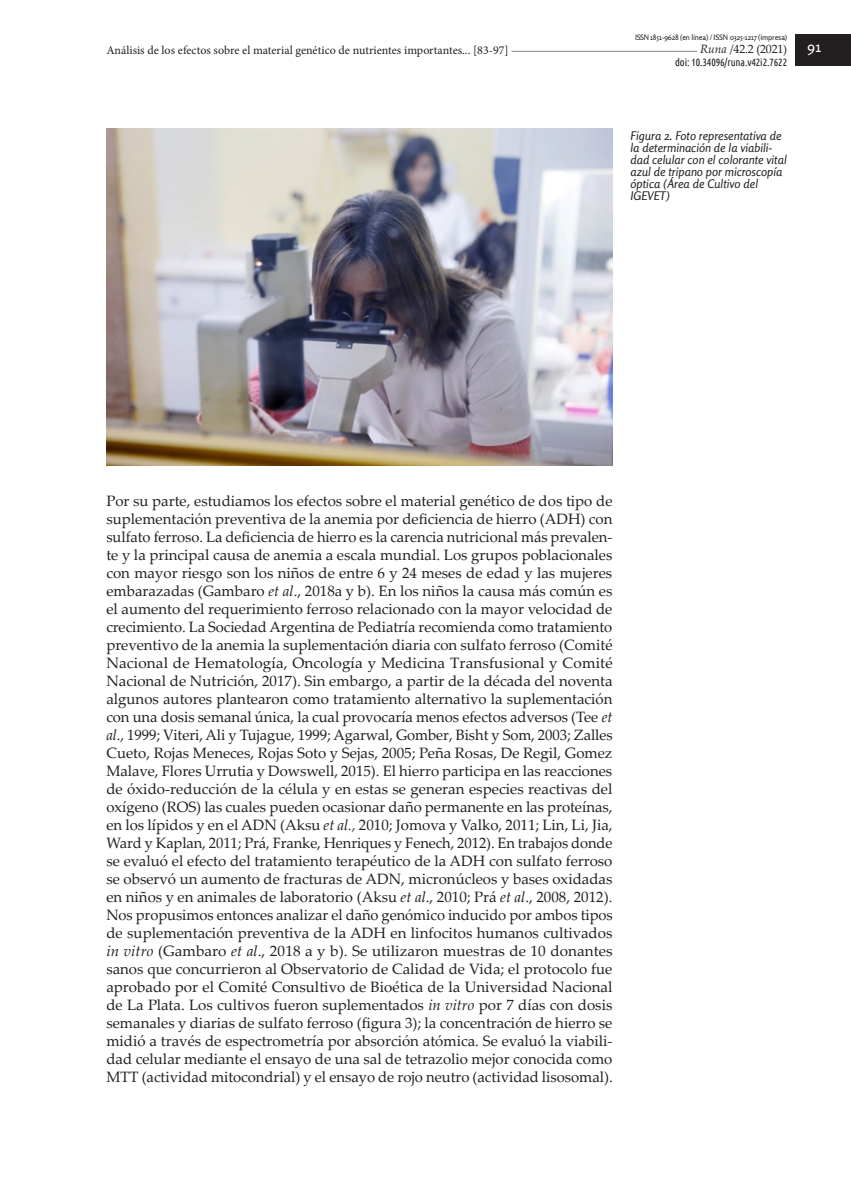
<style>
.page{position:relative;width:851px;height:1191px;background:#fff}
.page>*{position:absolute;margin:0;border:0;box-sizing:border-box;transform-origin:0 0}
.Art____Texto_princip{font:15px/18px "Palatino Linotype";color:#231f20;text-align:justify}
.t1{font:15px "Rosario";color:#fff}
.Img____Epígrafe_infe{font:italic 12px/12px "Rosario";color:#231f20}
.t2{font:12px "Minion Pro";color:#231f20}
.t3{font:12px "Palatino Linotype";letter-spacing:-.02em;color:#231f20}
.t4{font:10.5px "Ubuntu Condensed";letter-spacing:-.01em;color:#231f20}
.t5{font:7.5px "Rosario";letter-spacing:-.02em;color:#231f20}
.s1{font-style:italic}
</style>
<div class="page">
<hr style="left:112px;top:51px;width:625px;height:1px;background:#808285">
<div style="left:697px;top:43px;width:90px;height:15px;background:#fff"></div>
<div style="left:795px;top:34px;width:55px;height:32px;background:#231f20"></div>
<div style="left:106px;top:43px;width:405px;height:15px;background:#fff"></div>
<img style="left:106px;top:128px;width:506px;height:337px">
<p class="t5" style="left:635px;top:33px;width:153px">ISSN 1851-9628 (en línea) / ISSN 0325-1217 (impresa)</p>
<p class="t3" style="left:700px;top:41px;width:89px"><span class="s1">Runa</span> /42.2 (2021)</p>
<p class="t4" style="left:675px;top:56px;width:114px">doi: 10.34096/runa.v42i2.7622</p>
<p class="t2" style="left:106px;top:42px;width:404px">Análisis de los efectos sobre el material genético de nutrientes importantes... [83-97]</p>
<p class="t1" style="left:807px;top:38px;width:15px">91</p>
<p class="Img____Epígrafe_infe" style="left:630px;top:130px;width:158px">Figura 2. Foto representativa de la determinación de la viabili&shy;dad celular con el colorante vital azul de tripano por microscopía óptica (Área de Cultivo del<br>IGEVET)</p>
<p class="Art____Texto_princip" style="left:106px;top:491px;width:508px">Por su parte, estudiamos los efectos sobre el material genético de dos tipo de suplementación preventiva de la anemia por deficiencia de hierro (ADH) con sulfato ferroso. La deficiencia de hierro es la carencia nutricional más prevalen&shy;te y la principal causa de anemia a escala mundial. Los grupos poblacionales con mayor riesgo son los niños de entre 6 y 24 meses de edad y las mujeres embarazadas (Gambaro <span class="s1">et al</span>., 2018a y b). En los niños la causa más común es el aumento del requerimiento ferroso relacionado con la mayor velocidad de crecimiento. La Sociedad Argentina de Pediatría recomienda como tratamiento preventivo de la anemia la suplementación diaria con sulfato ferroso (Comité Nacional de Hematología, Oncología y Medicina Transfusional y Comité Nacional de Nutrición, 2017). Sin embargo, a partir de la década del noventa algunos autores plantearon como tratamiento alternativo la suplementación con una dosis semanal única, la cual provocaría menos efectos adversos (Tee <span class="s1">et al</span>., 1999; Viteri, Ali y Tujague, 1999; Agarwal, Gomber, Bisht y Som, 2003; Zalles Cueto, Rojas Meneces, Rojas Soto y Sejas, 2005; Peña Rosas, De Regil, Gomez Malave, Flores Urrutia y Dowswell, 2015). El hierro participa en las reacciones de óxido-reducción de la célula y en estas se generan especies reactivas del oxígeno (ROS) las cuales pueden ocasionar daño permanente en las proteínas, en los lípidos y en el ADN (Aksu <span class="s1">et al.,</span> 2010; Jomova y Valko, 2011; Lin, Li, Jia, Ward y Kaplan, 2011; Prá, Franke, Henriques y Fenech, 2012). En trabajos donde se evaluó el efecto del tratamiento terapéutico de la ADH con sulfato ferroso se observó un aumento de fracturas de ADN, micronúcleos y bases oxidadas en niños y en animales de laboratorio (Aksu <span class="s1">et al</span>., 2010; Prá <span class="s1">et al</span>., 2008, 2012).<br>Nos propusimos entonces analizar el daño genómico inducido por ambos tipos de suplementación preventiva de la ADH en linfocitos humanos cultivados <span class="s1">in vitro</span> (Gambaro <span class="s1">et al</span>., 2018 a y b). Se utilizaron muestras de 10 donantes sanos que concurrieron al Observatorio de Calidad de Vida; el protocolo fue aprobado por el Comité Consultivo de Bioética de la Universidad Nacional de La Plata. Los cultivos fueron suplementados <span class="s1">in vitro</span> por 7 días con dosis semanales y diarias de sulfato ferroso (figura 3); la concentración de hierro se midió a través de espectrometría por absorción atómica. Se evaluó la viabili&shy;dad celular mediante el ensayo de una sal de tetrazolio mejor conocida como MTT (actividad mitocondrial) y el ensayo de rojo neutro (actividad lisosomal).</p>
</div>
